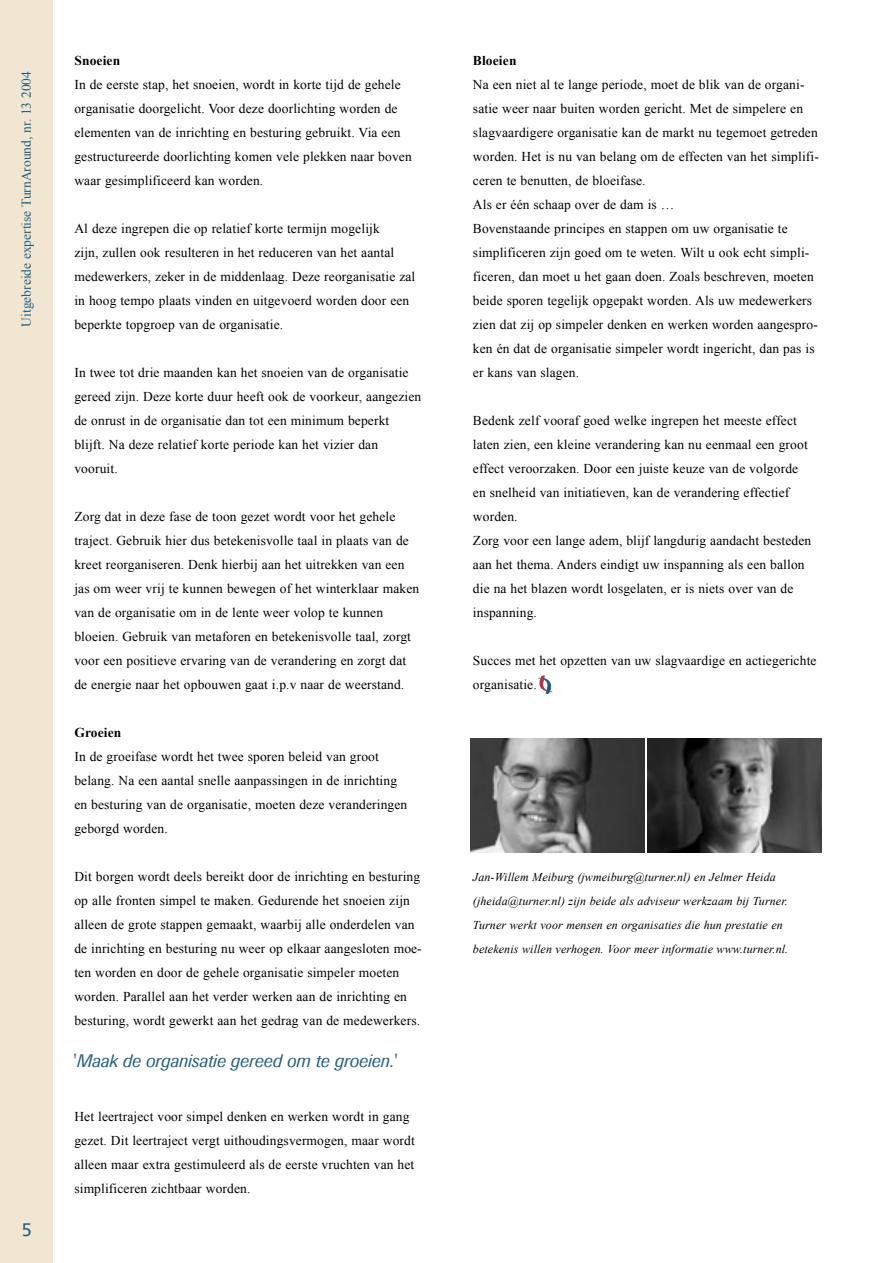
<style>
.page{position:relative;width:893px;height:1263px;background:#fff}
.page>*{position:absolute;margin:0;border:0;box-sizing:border-box;transform-origin:0 0}
.t1{font:italic 18px "Supersonic BSK";color:#205f84}
.t2{font:18px "Frutiger";color:#205f84}
.Normaal{font:13.5px/24px "Times New Roman";letter-spacing:.01em;color:#000}
.Normaal-2{font:13.5px "Times New Roman";color:#205f84}
.Normaal-3{font:700 13.5px "Times New Roman";letter-spacing:.01em;color:#000}
.Normaal-4{font:italic 12px/24px "Times New Roman";letter-spacing:.01em;color:#000}
</style>
<div class="page">
<div style="left:2px;top:0;width:51px;height:1263px;background:#f0e6d1"></div>
<div style="left:0;top:0;width:51px;height:1263px;background:#f0e6d1"></div>
<img style="left:471px;top:739px;width:174px;height:113px">
<img style="left:647px;top:739px;width:175px;height:113px">
<svg style="left:538px;top:675px;width:14px;height:20px"></svg>
<p class="Normaal-2" style="left:17px;top:327px;width:257px;rotate:-90deg">Uitgebreide expertise TurnAround, nr. 13 2004</p>
<p class="t2" style="left:22px;top:1219px;width:12px">5</p>
<p class="Normaal-3" style="left:74px;top:51px;width:47px">Snoeien</p>
<p class="Normaal" style="left:74px;top:72px;width:339px">In de eerste stap, het snoeien, wordt in korte tijd de gehele organisatie doorgelicht. Voor deze doorlichting worden de elementen van de inrichting en besturing gebruikt. Via een gestructureerde doorlichting komen vele plekken naar boven waar gesimplificeerd kan worden.</p>
<p class="Normaal" style="left:74px;top:216px;width:342px">Al deze ingrepen die op relatief korte termijn mogelijk<br>zijn, zullen ook resulteren in het reduceren van het aantal medewerkers, zeker in de middenlaag. Deze reorganisatie zal in hoog tempo plaats vinden en uitgevoerd worden door een beperkte topgroep van de organisatie.</p>
<p class="Normaal" style="left:74px;top:360px;width:348px">In twee tot drie maanden kan het snoeien van de organisatie gereed zijn. Deze korte duur heeft ook de voorkeur, aangezien de onrust in de organisatie dan tot een minimum beperkt blijft. Na deze relatief korte periode kan het vizier dan vooruit.</p>
<p class="Normaal" style="left:74px;top:504px;width:346px">Zorg dat in deze fase de toon gezet wordt voor het gehele traject. Gebruik hier dus betekenisvolle taal in plaats van de kreet reorganiseren. Denk hierbij aan het uitrekken van een jas om weer vrij te kunnen bewegen of het winterklaar maken van de organisatie om in de lente weer volop te kunnen bloeien. Gebruik van metaforen en betekenisvolle taal, zorgt voor een positieve ervaring van de verandering en zorgt dat de energie naar het opbouwen gaat i.p.v naar de weerstand.</p>
<p class="Normaal-3" style="left:74px;top:723px;width:49px">Groeien</p>
<p class="Normaal" style="left:74px;top:744px;width:334px">In de groeifase wordt het twee sporen beleid van groot belang. Na een aantal snelle aanpassingen in de inrichting en besturing van de organisatie, moeten deze veranderingen geborgd worden.</p>
<p class="Normaal" style="left:74px;top:864px;width:349px">Dit borgen wordt deels bereikt door de inrichting en besturing op alle fronten simpel te maken. Gedurende het snoeien zijn alleen de grote stappen gemaakt, waarbij alle onderdelen van de inrichting en besturing nu weer op elkaar aangesloten moe&shy;ten worden en door de gehele organisatie simpeler moeten worden. Parallel aan het verder werken aan de inrichting en besturing, wordt gewerkt aan het gedrag van de medewerkers.</p>
<p class="t1" style="left:72px;top:1050px;width:326px">'Maak de organisatie gereed om te groeien.'</p>
<p class="Normaal" style="left:74px;top:1104px;width:342px">Het leertraject voor simpel denken en werken wordt in gang gezet. Dit leertraject vergt uithoudingsvermogen, maar wordt alleen maar extra gestimuleerd als de eerste vruchten van het simplificeren zichtbaar worden.</p>
<p class="Normaal-3" style="left:473px;top:51px;width:45px">Bloeien</p>
<p class="Normaal" style="left:473px;top:72px;width:347px">Na een niet al te lange periode, moet de blik van de organi&shy;satie weer naar buiten worden gericht. Met de simpelere en slagvaardigere organisatie kan de markt nu tegemoet getreden worden. Het is nu van belang om de effecten van het simplifi&shy;ceren te benutten, de bloeifase.</p>
<p class="Normaal" style="left:473px;top:192px;width:203px">Als er één schaap over de dam is …</p>
<p class="Normaal" style="left:473px;top:216px;width:346px">Bovenstaande principes en stappen om uw organisatie te simplificeren zijn goed om te weten. Wilt u ook echt simpli&shy;ficeren, dan moet u het gaan doen. Zoals beschreven, moeten beide sporen tegelijk opgepakt worden. Als uw medewerkers zien dat zij op simpeler denken en werken worden aangespro&shy;ken én dat de organisatie simpeler wordt ingericht, dan pas is er kans van slagen.</p>
<p class="Normaal" style="left:473px;top:408px;width:336px">Bedenk zelf vooraf goed welke ingrepen het meeste effect laten zien, een kleine verandering kan nu eenmaal een groot effect veroorzaken. Door een juiste keuze van de volgorde en snelheid van initiatieven, kan de verandering effectief worden.</p>
<p class="Normaal" style="left:473px;top:528px;width:340px">Zorg voor een lange adem, blijf langdurig aandacht besteden aan het thema. Anders eindigt uw inspanning als een ballon die na het blazen wordt losgelaten, er is niets over van de inspanning.</p>
<p class="Normaal" style="left:473px;top:648px;width:345px">Succes met het opzetten van uw slagvaardige en actiegerichte organisatie.</p>
<p class="Normaal-4" style="left:473px;top:865px;width:317px">Jan-Willem Meiburg (jwmeiburg@turner.nl) en Jelmer Heida (jheida@turner.nl) zijn beide als adviseur werkzaam bij Turner.<br>Turner werkt voor mensen en organisaties die hun prestatie en betekenis willen verhogen. Voor meer informatie www.turner.nl.</p>
</div>
